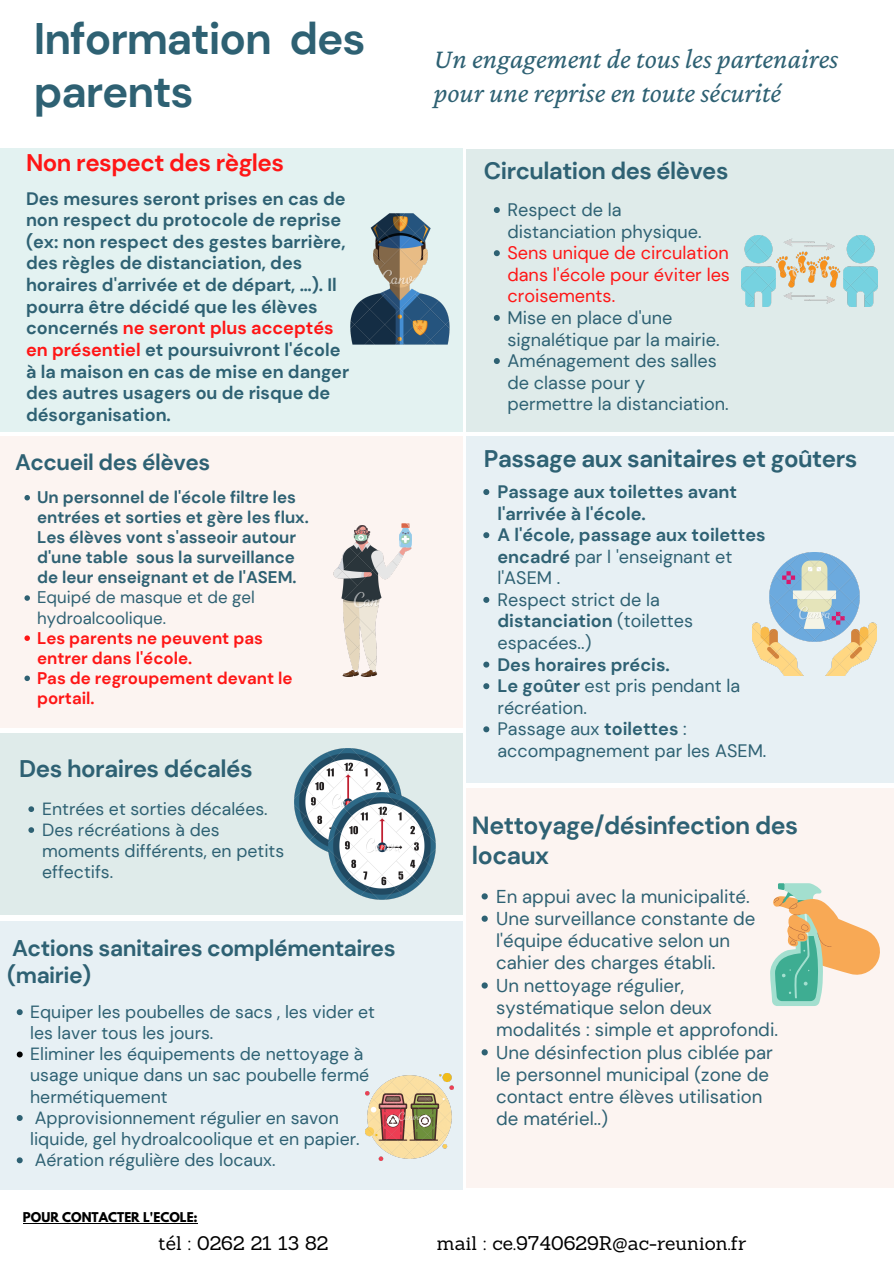
<style>
.page{position:relative;width:894px;height:1264px;background:#fff}
.page>*{position:absolute;margin:0;border:0;box-sizing:border-box;transform-origin:0 0}
.t1{font:700 44.1px/52.8px "DM Sans";letter-spacing:-.025em;color:#2e6173}
.t2{font:italic 28.5px/33.9px "Crimson Pro";color:#2e6173}
.t3{font:700 24.75px/29.7px "DM Sans";letter-spacing:-.02em;color:#2e6173}
.t4{font:700 24px "DM Sans";letter-spacing:-.02em;color:#2e6173}
.t5{font:700 24px "DM Sans";letter-spacing:-.02em;color:#ff1616}
.t6{font:700 23.7px "DM Sans";letter-spacing:-.02em;color:#2e6173}
.t7{font:700 22.65px/27.2px "DM Sans";letter-spacing:-.02em;color:#2e6173}
.t8{font:700 22.5px "DM Sans";letter-spacing:-.02em;color:#2e6173}
.t9{font:19.2px "Sanchez";color:#000}
.t10{font:18.6px/22.2px "DM Sans";color:#2e6173}
.t11{font:18.15px/21.6px "DM Sans";color:#2e6173}
.t12{font:18.15px/21.6px "DM Sans";color:#ff1616;text-align:justify}
.t13{font:700 18px/21.6px "DM Sans";color:#2e6173}
.t14{font:18px/21.6px "DM Sans";color:#2e6173}
.t15{font:17.7px/21.1px "DM Sans";color:#2e6173}
.t16{font:17.55px/20.9px "DM Sans";color:#2e6173}
.t17{font:700 16.8px/20.1px "DM Sans";color:#2e6173}
.t18{font:700 16.8px/20.1px "DM Sans";color:#ff1616}
.t19{font:16.8px/20.1px "DM Sans";color:#2e6173}
.t20{font:700 12px "League Spartan";color:#000}
.s1{color:#ff1616}
.s2{font-weight:400}
.s3{font-weight:700}
</style>
<div class="page">
<div style="left:0;top:436px;width:462px;height:292px;background:#fcf4f1"></div>
<div style="left:466px;top:149px;width:427px;height:282px;background:#dfebea"></div>
<div style="left:0;top:148px;width:462px;height:284px;background:#e3f2f1"></div>
<div style="left:466px;top:436px;width:427px;height:347px;background:#e7f0f4"></div>
<div style="left:0;top:733px;width:462px;height:181px;background:#dfebea"></div>
<div style="left:466px;top:788px;width:427px;height:400px;background:#fcf4f1"></div>
<div style="left:0;top:921px;width:462px;height:267px;background:#e7f0f4"></div>
<img style="left:350px;top:203px;width:113px;height:151px">
<svg style="left:24px;top:495px;width:6px;height:5px"></svg>
<svg style="left:24px;top:595px;width:6px;height:6px"></svg>
<svg style="left:24px;top:635px;width:6px;height:6px"></svg>
<svg style="left:24px;top:675px;width:6px;height:6px"></svg>
<img style="left:333px;top:525px;width:79px;height:151px">
<svg style="left:353px;top:534px;width:16px;height:7px"></svg>
<svg style="left:399px;top:523px;width:13px;height:24px"></svg>
<svg style="left:28px;top:806px;width:6px;height:6px"></svg>
<svg style="left:28px;top:827px;width:6px;height:6px"></svg>
<img style="left:294px;top:748px;width:101px;height:94px">
<img style="left:312px;top:775px;width:141px;height:140px">
<svg style="left:770px;top:883px;width:109px;height:123px"></svg>
<img style="left:365px;top:1073px;width:88px;height:87px">
<svg style="left:493px;top:207px;width:6px;height:6px"></svg>
<svg style="left:493px;top:250px;width:6px;height:6px"></svg>
<svg style="left:493px;top:315px;width:6px;height:6px"></svg>
<svg style="left:493px;top:358px;width:6px;height:6px"></svg>
<img style="left:741px;top:236px;width:136px;height:71px">
<img style="left:752px;top:552px;width:124px;height:124px">
<svg style="left:481px;top:893px;width:6px;height:6px"></svg>
<svg style="left:481px;top:915px;width:6px;height:6px"></svg>
<svg style="left:481px;top:982px;width:6px;height:6px"></svg>
<svg style="left:481px;top:1049px;width:6px;height:6px"></svg>
<svg style="left:17px;top:1009px;width:6px;height:6px"></svg>
<svg style="left:17px;top:1051px;width:6px;height:6px"></svg>
<svg style="left:17px;top:1115px;width:6px;height:5px"></svg>
<svg style="left:17px;top:1157px;width:6px;height:6px"></svg>
<svg style="left:483px;top:489px;width:6px;height:6px"></svg>
<svg style="left:483px;top:532px;width:6px;height:6px"></svg>
<svg style="left:483px;top:597px;width:6px;height:6px"></svg>
<svg style="left:483px;top:661px;width:6px;height:6px"></svg>
<svg style="left:483px;top:683px;width:6px;height:6px"></svg>
<svg style="left:483px;top:726px;width:6px;height:6px"></svg>
<hr style="left:23px;top:1223px;width:175px;height:1px;background:#000">
<h1 class="t1" style="left:34px;top:13px;width:333px">Information des parents</h1>
<h3 class="t5" style="left:26px;top:148px;width:259px">Non respect des règles</h3>
<p class="t13" style="left:26px;top:188px;width:324px">Des mesures seront prises en cas de non respect du protocole de reprise (ex: non respect des gestes barrière, des règles de distanciation, des horaires d'arrivée et de départ, …). Il pourra être décidé que les élèves concernés <span class="s1">ne seront plus acceptés en présentiel</span> et poursuivront l'école à la maison en cas de mise en danger des autres usagers ou de risque de désorganisation.</p>
<p class="t8" style="left:15px;top:448px;width:196px">Accueil des élèves</p>
<p class="t17" style="left:37px;top:487px;width:273px">Un personnel de l'école filtre les entrées et sorties et gère les flux.<br>Les élèves vont s'asseoir autour d'une table sous la surveillance de leur enseignant et de l'ASEM.</p>
<p class="t19" style="left:37px;top:587px;width:219px">Equipé de masque et de gel hydroalcoolique.</p>
<p class="t18" style="left:37px;top:627px;width:257px">Les parents ne peuvent pas entrer dans l'école.<br>Pas de regroupement devant le portail.</p>
<h3 class="t4" style="left:19px;top:753px;width:235px">Des horaires décalés</h3>
<p class="t16" style="left:42px;top:798px;width:243px">Entrées et sorties décalées.<br>Des récréations à des moments différents, en petits effectifs.</p>
<p class="t7" style="left:7px;top:934px;width:390px">Actions sanitaires complémentaires (mairie)</p>
<p class="t15" style="left:30px;top:1001px;width:346px">Equiper les poubelles de sacs , les vider et les laver tous les jours.<br>Eliminer les équipements de nettoyage à usage unique dans un sac poubelle fermé hermétiquement<br>Approvisionnement régulier en savon liquide, gel hydroalcoolique et en papier.<br>Aération régulière des locaux.</p>
<h2 class="t2" style="left:434px;top:41px;width:406px">Un engagement de tous les partenaires pour une reprise en toute sécurité</h2>
<h3 class="t6" style="left:484px;top:156px;width:246px">Circulation des élèves</h3>
<p class="t11" style="left:507px;top:199px;width:196px">Respect de la distanciation physique.</p>
<p class="t12" style="left:507px;top:242px;width:224px">Sens unique de circulation dans l'école pour éviter les croisements.</p>
<p class="t11" style="left:507px;top:307px;width:223px">Mise en place d'une signalétique par la mairie.<br>Aménagement des salles de classe pour y permettre la distanciation.</p>
<h3 class="t4" style="left:484px;top:443px;width:375px">Passage aux sanitaires et goûters</h3>
<p class="t13" style="left:497px;top:481px;width:270px">Passage aux toilettes avant l'arrivée à l'école.<br>A l'école, passage aux toilettes encadré <span class="s2">par l 'enseignant et l'ASEM .<br>Respect strict de la </span>distanciation <span class="s2">(toilettes espacées..)</span></p>
<p class="t14" style="left:497px;top:653px;width:270px"><span class="s3">Des horaires précis.<br>Le goûter</span> est pris pendant la récréation.<br>Passage aux <span class="s3">toilettes</span> : accompagnement par les ASEM.</p>
<h3 class="t3" style="left:472px;top:811px;width:327px">Nettoyage/désinfection des locaux</h3>
<p class="t10" style="left:496px;top:885px;width:283px">En appui avec la municipalité.<br>Une surveillance constante de l'équipe éducative selon un cahier des charges établi.<br>Un nettoyage régulier, systématique selon deux modalités : simple et approfondi.<br>Une désinfection plus ciblée par le personnel municipal (zone de contact entre élèves utilisation de matériel..)</p>
<p class="t20" style="left:23px;top:1211px;width:176px">POUR CONTACTER L'ECOLE:</p>
<p class="t9" style="left:158px;top:1231px;width:172px">tél : 0262 21 13 82</p>
<p class="t9" style="left:437px;top:1231px;width:311px">mail : ce.9740629R@ac-reunion.fr</p>
</div>
